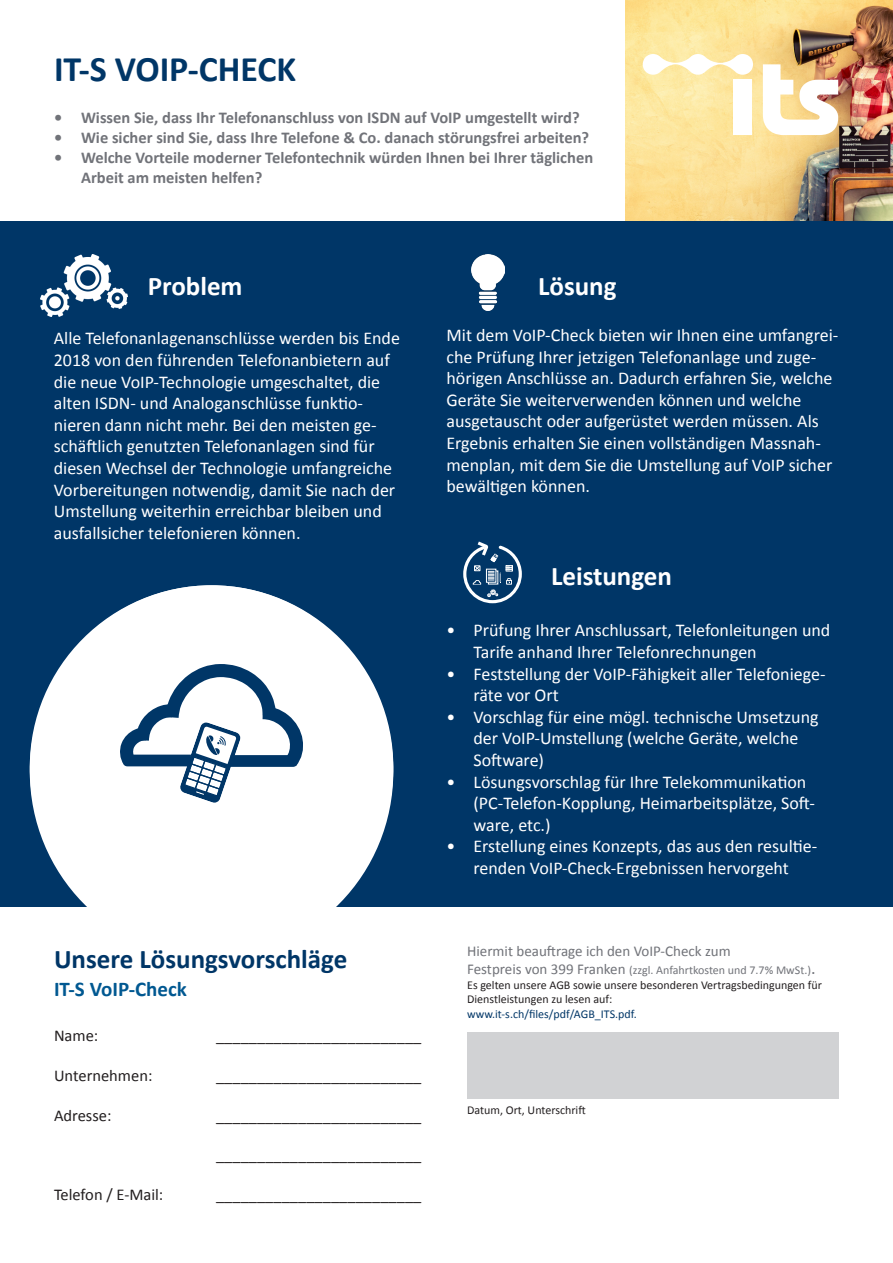
<style>
.page{position:relative;width:893px;height:1263px;background:#fff}
.page>*{position:absolute;margin:0;border:0;box-sizing:border-box;transform-origin:0 0}
.t1{font:700 36px "Calibri";color:#003667}
.t2{font:700 27px "Calibri";color:#fff}
.t3{font:700 27px "Calibri";color:#003667}
.t4{font:700 21px "Calibri";color:#005891}
.t5{font:18px/21.6px "Calibri";color:#fff}
.t6{font:700 16.5px/19.8px "Calibri";color:#717379}
.t7{font:16.5px "Calibri";color:#231f20}
.t8{font:15px "Calibri";color:#717379}
.t9{font:12px/14.4px "Calibri";color:#231f20}
.t10{font:12px "Calibri";color:#717379}
.s1{font-size:15px}
.s2{font-size:18px}
.s3{color:#003667}
</style>
<div class="page">
<img style="left:626px;top:0;width:267px;height:222px">
<div style="left:0;top:222px;width:893px;height:685px;background:#003667"></div>
<img style="left:472px;top:254px;width:32px;height:56px">
<img style="left:40px;top:254px;width:88px;height:62px">
<svg style="left:30px;top:585px;width:363px;height:311px"></svg>
<div style="left:30px;top:585px;width:363px;height:372px;background:#fff;border-radius:50%"></div>
<svg style="left:122px;top:664px;width:181px;height:139px"></svg>
<svg style="left:463px;top:541px;width:59px;height:62px"></svg>
<div style="left:467px;top:1032px;width:372px;height:67px;background:#d1d2d4"></div>
<div style="left:734px;top:80px;width:18px;height:55px;background:#fff"></div>
<svg style="left:763px;top:64px;width:75px;height:71px"></svg>
<svg style="left:643px;top:54px;width:110px;height:21px"></svg>
<p class="t1" style="left:54px;top:47px;width:244px">IT-S VOIP-CHECK</p>
<p class="t6" style="left:54px;top:107px;width:527px">• Wissen Sie, dass Ihr Telefonanschluss von ISDN auf VoIP umgestellt wird?</p>
<p class="t6" style="left:54px;top:127px;width:537px">• Wie sicher sind Sie, dass Ihre Telefone &amp; Co. danach störungsfrei arbeiten?</p>
<p class="t6" style="left:81px;top:147px;width:514px;text-indent:-27px">• Welche Vorteile moderner Telefontechnik würden Ihnen bei Ihrer täglichen<br>Arbeit am meisten helfen?</p>
<p class="t2" style="left:148px;top:270px;width:96px">Problem</p>
<p class="t5" style="left:54px;top:327px;width:348px">Alle Telefonanlagenanschlüsse werden bis Ende 2018 von den führenden Telefonanbietern auf die neue VoIP-Technologie umgeschaltet, die alten ISDN- und Analoganschlüsse funktio-</p>
<p class="t5" style="left:54px;top:413px;width:343px">nieren dann nicht mehr. Bei den meisten ge&shy;schäftlich genutzten Telefonanlagen sind für diesen Wechsel der Technologie umfangreiche Vorbereitungen notwendig, damit Sie nach der Umstellung weiterhin erreichbar bleiben und ausfallsicher telefonieren können.</p>
<p class="t2" style="left:538px;top:270px;width:80px">Lösung</p>
<p class="t5" style="left:446px;top:323px;width:393px">Mit dem VoIP-Check bieten wir Ihnen eine umfangrei&shy;che Prüfung Ihrer jetzigen Telefonanlage und zuge&shy;hörigen Anschlüsse an. Dadurch erfahren Sie, welche Geräte Sie weiterverwenden können und welche ausgetauscht oder aufgerüstet werden müssen. Als Ergebnis erhalten Sie einen vollständigen Massnah&shy;menplan, mit dem Sie die Umstellung auf VoIP sicher bewältigen können.</p>
<p class="t2" style="left:551px;top:559px;width:122px">Leistungen</p>
<p class="t5" style="left:473px;top:619px;width:358px;text-indent:-27px">• Prüfung Ihrer Anschlussart, Telefonleitungen und<br>Tarife anhand Ihrer Telefonrechnungen</p>
<p class="t5" style="left:473px;top:662px;width:354px;text-indent:-27px">• Feststellung der VoIP-Fähigkeit aller Telefoniege&shy;räte vor Ort</p>
<p class="t5" style="left:473px;top:705px;width:347px;text-indent:-27px">• Vorschlag für eine mögl. technische Umsetzung der VoIP-Umstellung (welche Geräte, welche<br>Software)</p>
<p class="t5" style="left:473px;top:770px;width:343px;text-indent:-27px">• Lösungsvorschlag für Ihre Telekommunikation (PC-Telefon-Kopplung, Heimarbeitsplätze, Soft&shy;ware, etc.)</p>
<p class="t5" style="left:446px;top:835px;width:372px;text-align:center">• Erstellung eines Konzepts, das aus den resultie&shy;renden VoIP-Check-Ergebnissen hervorgeht</p>
<p class="t3" style="left:54px;top:942px;width:295px">Unsere Lösungsvorschläge</p>
<p class="t4" style="left:54px;top:976px;width:134px">IT-S VoIP-Check</p>
<p class="t7" style="left:54px;top:1026px;width:46px">Name:</p>
<p class="t7" style="left:216px;top:1026px;width:207px">_________________________</p>
<p class="t7" style="left:54px;top:1065px;width:100px">Unternehmen:</p>
<p class="t7" style="left:216px;top:1065px;width:207px">_________________________</p>
<p class="t7" style="left:54px;top:1105px;width:59px">Adresse:</p>
<p class="t7" style="left:216px;top:1105px;width:207px">_________________________</p>
<p class="t7" style="left:216px;top:1144px;width:207px">_________________________</p>
<p class="t7" style="left:54px;top:1184px;width:111px">Telefon / E-Mail:</p>
<p class="t7" style="left:216px;top:1184px;width:207px">_________________________</p>
<p class="t8" style="left:467px;top:942px;width:265px">Hiermit beauftrage ich den VoIP-Check zum</p>
<p class="t10" style="left:467px;top:963px;width:350px"><span class="s1">Festpreis von 399 Franken</span> (zzgl. Anfahrtkosten und 7.7% MwSt.)<span class="s2">.</span></p>
<p class="t9" style="left:467px;top:977px;width:356px">Es gelten unsere AGB sowie unsere besonderen Vertragsbedingungen für<br>Dienstleistungen zu lesen auf:<br><span class="s3">www.it-s.ch/files/pdf/AGB_ITS.pdf.</span></p>
<p class="t9" style="left:467px;top:1102px;width:120px">Datum, Ort, Unterschrift</p>
</div>
